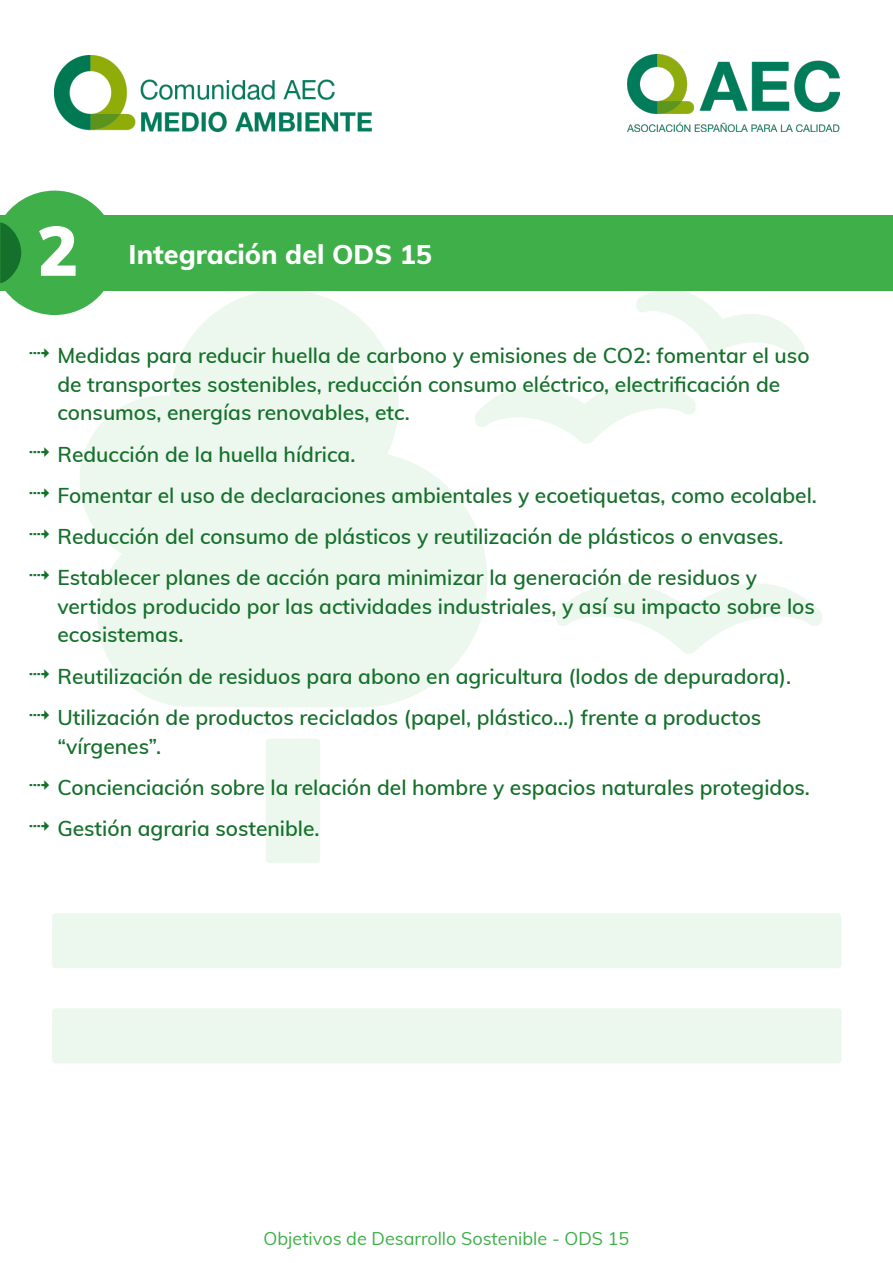
<style>
.page{position:relative;width:893px;height:1263px;background:#fff}
.page>*{position:absolute;margin:0;border:0;box-sizing:border-box;transform-origin:0 0}
.t1{font:900 69px "Muli";color:#fff}
.t2{font:800 27px "Muli";color:#fff}
.t3{font:600 21px/41.2px "Muli";color:#15702b}
.t4{font:18px "Muli";color:#3eaf49}
</style>
<div class="page">
<img style="left:54px;top:56px;width:317px;height:75px">
<img style="left:627px;top:54px;width:212px;height:78px">
<div style="left:0;top:215px;width:893px;height:76px;background:#3eaf49"></div>
<svg style="left:0;top:191px;width:104px;height:124px"></svg>
<h1 class="t1" style="left:37px;top:200px;width:43px">2</h1>
<p class="t2" style="left:129px;top:235px;width:305px">Integración del ODS 15</p>
<p class="t3" style="left:57px;top:341px;width:754px;line-height:28.5px">Medidas para reducir huella de carbono y emisiones de CO2: fomentar el uso de transportes sostenibles, reducción consumo eléctrico, electrificación de consumos, energías renovables, etc.</p>
<p class="t3" style="left:57px;top:432px;width:761px">Reducción de la huella hídrica.<br>Fomentar el uso de declaraciones ambientales y ecoetiquetas, como ecolabel.<br>Reducción del consumo de plásticos y reutilización de plásticos o envases.<br>Establecer planes de acción para minimizar la generación de residuos y</p>
<p class="t3" style="left:57px;top:591px;width:759px;line-height:28.5px">vertidos producido por las actividades industriales, y así su impacto sobre los ecosistemas.</p>
<p class="t3" style="left:57px;top:654px;width:735px">Reutilización de residuos para abono en agricultura (lodos de depuradora).<br>Utilización de productos reciclados (papel, plástico…) frente a productos</p>
<p class="t3" style="left:57px;top:724px;width:754px">“vírgenes”.<br>Concienciación sobre la relación del hombre y espacios naturales protegidos.<br>Gestión agraria sostenible.</p>
<p class="t4" style="left:264px;top:1225px;width:367px">Objetivos de Desarrollo Sostenible - ODS 15</p>
</div>
